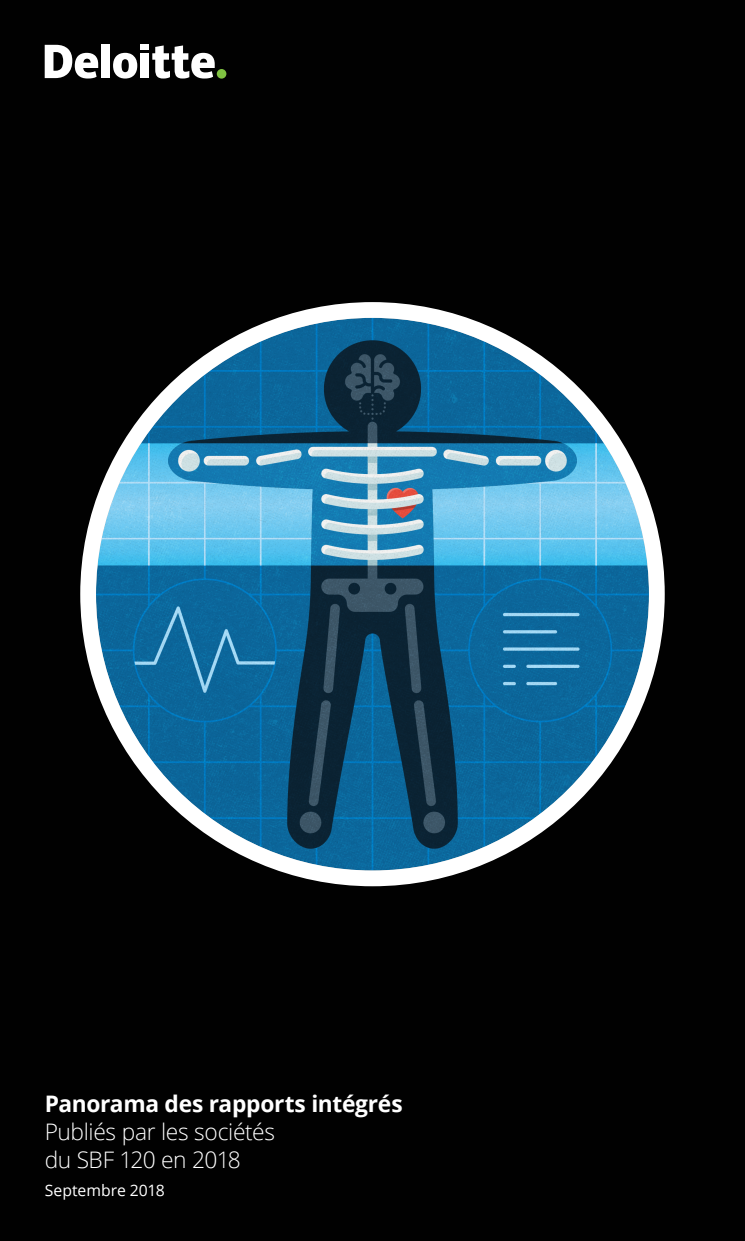
<style>
.page{position:relative;width:745px;height:1241px;background:#fff}
.page>*{position:absolute;margin:0;border:0;box-sizing:border-box;transform-origin:0 0}
.Cover_subheading_lig{font:300 22.75px/28px "Open Sans";letter-spacing:-.015em;color:#fff}
.Cover_headline_bold{font:700 22.75px "Open Sans";letter-spacing:-.015em;color:#fff}
.Cover_subtitle__9_16{font:15.75px "Open Sans";color:#fff}
</style>
<div class="page">
<div style="left:0;top:0;width:744px;height:1240px;background:#010101"></div>
<div style="left:217px;top:69px;width:9px;height:10px;background:#7fc241;border-radius:50%"></div>
<div style="left:101px;top:45px;width:9px;height:33px;background:#fff"></div>
<svg style="left:113px;top:53px;width:24px;height:25px"></svg>
<div style="left:140px;top:53px;width:9px;height:25px;background:#fff"></div>
<div style="left:140px;top:45px;width:9px;height:5px;background:#fff"></div>
<svg style="left:152px;top:45px;width:62px;height:33px"></svg>
<svg style="left:45px;top:45px;width:53px;height:33px"></svg>
<svg style="left:88px;top:310px;width:568px;height:568px;background:#f5f8fa"></svg>
<img style="left:96px;top:318px;width:552px;height:552px;border-radius:276px">
<div style="left:80px;top:302px;width:584px;height:584px;border:16px solid #fff;border-radius:50%"></div>
<p class="Cover_headline_bold" style="left:45px;top:1087px;width:359px">Panorama des rapports intégrés</p>
<p class="Cover_subheading_lig" style="left:45px;top:1117px;width:232px">Publiés par les sociétés du SBF 120 en 2018</p>
<p class="Cover_subtitle__9_16" style="left:45px;top:1179px;width:121px">Septembre 2018</p>
</div>
